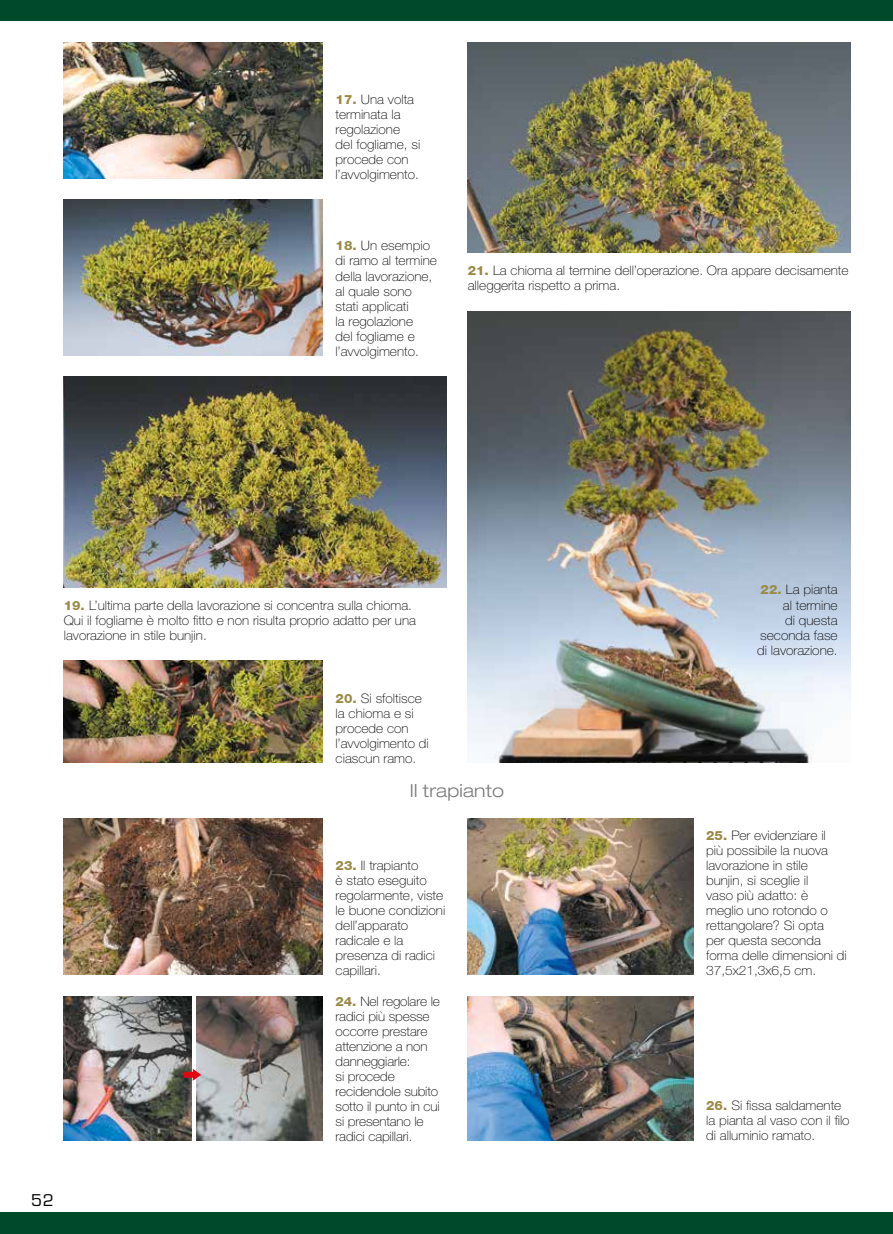
<style>
.page{position:relative;width:893px;height:1234px;background:#fff}
.page>*{position:absolute;margin:0;border:0;box-sizing:border-box;transform-origin:0 0}
.t1{font:300 expanded 18px "Helvetica Neue LT Std";letter-spacing:.01em;color:#7c7b7b}
.t2{font:15.75px "Eurostile LT Std";color:#000}
.t3{font:100 13.05px/15px "Helvetica Neue LT Std";color:#000;scale:1.05 1}
.s1{font-weight:800;font-size:12.75px;color:#9b8a45}
</style>
<div class="page">
<div style="left:0;top:1212px;width:893px;height:21px;background:#004a2c"></div>
<div style="left:0;top:0;width:893px;height:21px;background:#004a2c"></div>
<img style="left:64px;top:199px;width:259px;height:156px">
<img style="left:64px;top:377px;width:382px;height:210px">
<img style="left:64px;top:660px;width:259px;height:102px">
<img style="left:468px;top:43px;width:382px;height:210px">
<img style="left:468px;top:311px;width:382px;height:451px">
<img style="left:64px;top:818px;width:258px;height:156px">
<img style="left:468px;top:818px;width:225px;height:156px">
<img style="left:64px;top:996px;width:128px;height:144px">
<img style="left:196px;top:996px;width:126px;height:144px">
<img style="left:468px;top:996px;width:225px;height:144px">
<svg style="left:184px;top:1068px;width:17px;height:12px"></svg>
<img style="left:64px;top:43px;width:259px;height:136px">
<p class="t3" style="left:336px;top:92px;width:82px"><span class="s1">17.</span> Una volta terminata la regolazione<br>del fogliame, si procede con l’avvolgimento.</p>
<p class="t3" style="left:336px;top:238px;width:98px"><span class="s1">18.</span> Un esempio di ramo al termine della lavorazione, al quale sono stati applicati<br>la regolazione<br>del fogliame e l’avvolgimento.</p>
<p class="t3" style="left:468px;top:263px;width:364px"><span class="s1">21.</span> La chioma al termine dell’operazione. Ora appare decisamente alleggerita rispetto a prima.</p>
<p class="t3" style="left:64px;top:597px;width:337px"><span class="s1">19.</span> L’ultima parte della lavorazione si concentra sulla chioma.<br>Qui il fogliame è molto fitto e non risulta proprio adatto per una lavorazione in stile bunjin.</p>
<p class="t3" style="left:336px;top:690px;width:90px"><span class="s1">20.</span> Si sfoltisce la chioma e si procede con l’avvolgimento di ciascun ramo.</p>
<h1 class="t1" style="left:410px;top:779px;width:96px">Il trapianto</h1>
<p class="t2" style="left:31px;top:1190px;width:24px">52</p>
<p class="t3" style="left:336px;top:857px;width:106px"><span class="s1">23.</span> Il trapianto<br>è stato eseguito regolarmente, viste le buone condizioni dell’apparato radicale e la presenza di radici capillari.</p>
<p class="t3" style="left:336px;top:993px;width:101px"><span class="s1">24.</span> Nel regolare le radici più spesse occorre prestare attenzione a non danneggiarle:<br>si procede recidendole subito sotto il punto in cui si presentano le radici capillari.</p>
<p class="t3" style="left:757px;top:582px;width:78px;text-align:right"><span class="s1">22.</span> La pianta al termine<br>di questa seconda fase di lavorazione.</p>
<p class="t3" style="left:706px;top:827px;width:136px"><span class="s1">25.</span> Per evidenziare il<br>più possibile la nuova lavorazione in stile bunjin, si sceglie il<br>vaso più adatto: è meglio uno rotondo o rettangolare? Si opta<br>per questa seconda forma delle dimensioni di<br>37,5x21,3x6,5 cm.</p>
<p class="t3" style="left:706px;top:1097px;width:138px"><span class="s1">26.</span> Si fissa saldamente la pianta al vaso con il filo di alluminio ramato.</p>
</div>
